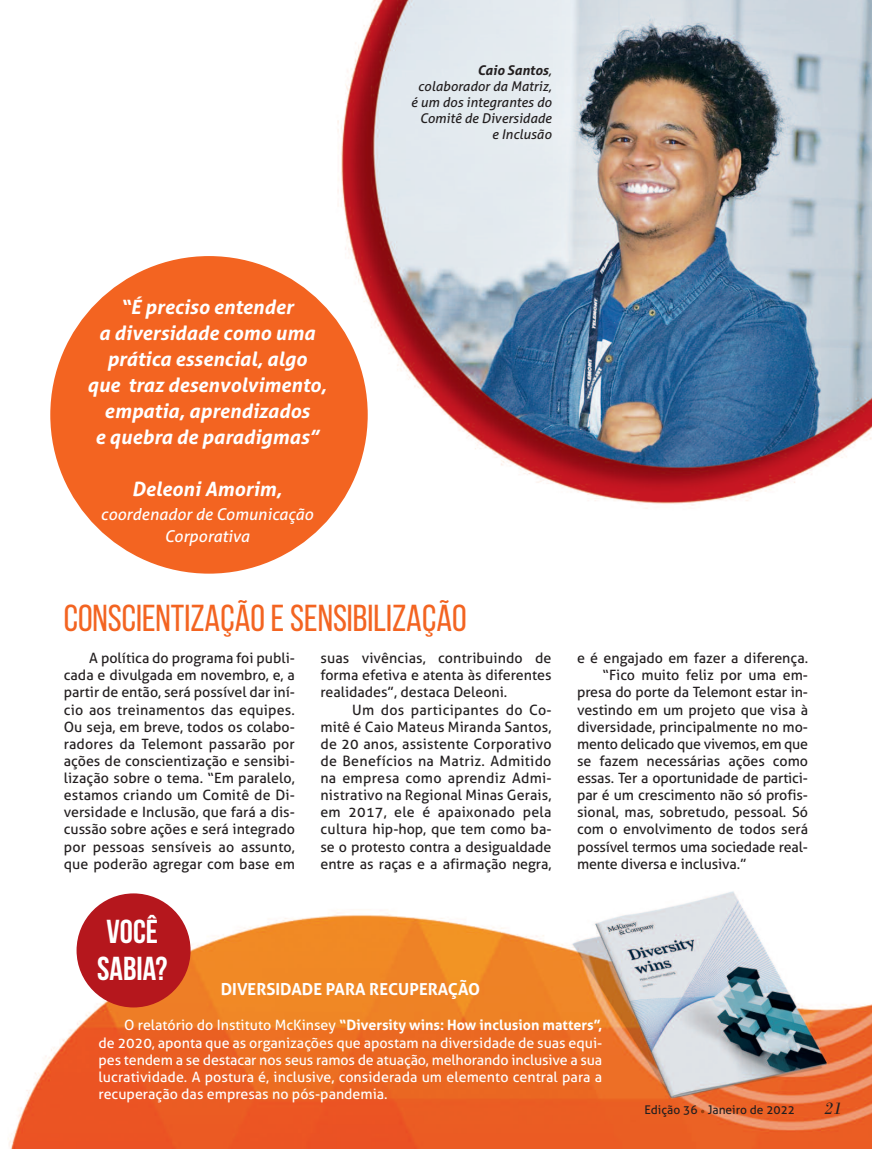
<style>
.page{position:relative;width:872px;height:1149px;background:#fff}
.page>*{position:absolute;margin:0;border:0;box-sizing:border-box;transform-origin:0 0}
.t1{font:37.5px "Bebas Neue";color:#f36421}
.t2{font:33.15px/37.2px "Bebas Neue";color:#fff}
.t3{font:italic 700 19.65px/26.1px "Aller";color:#fff;text-align:center}
.t4{font:italic 18px "Bodoni";color:#231f20}
.t5{font:700 16.5px "Aller";color:#fff}
.t6{font:italic 16.35px/22px "Aller";color:#fff;text-align:center}
.t7{font:14.25px/17.1px "Aller";color:#231f20;text-align:justify}
.t8{font:14.25px/17.1px "Aller";color:#fff;text-align:justify}
.t9{font:italic 13.35px/16px "Aller";color:#231f20;text-align:right}
.t10{font:12px "Aller";color:#231f20}
.s1{font-weight:700}
</style>
<div class="page">
<img style="left:8px;top:0;width:864px;height:1148px">
<div style="left:50px;top:256px;width:318px;height:317px;background:#f36421;border-radius:50%"></div>
<div style="left:77px;top:893px;width:114px;height:114px;background:#b5171d;border-radius:50%"></div>
<h3 class="t3" style="left:87px;top:293px;width:241px">“É preciso entender<br>a diversidade como uma prática essencial, algo<br>que traz desenvolvimento, empatia, aprendizados<br>e quebra de paradigmas”</h3>
<h3 class="t3" style="left:132px;top:476px;width:151px">Deleoni Amorim,</h3>
<p class="t6" style="left:101px;top:503px;width:214px">coordenador de Comunicação<br>Corporativa</p>
<p class="t9" style="left:411px;top:62px;width:142px"><span class="s1">Caio Santos</span>, colaborador da Matriz, é um dos integrantes do<br>Comitê de Diversidade e Inclusão</p>
<h1 class="t1" style="left:64px;top:598px;width:404px">CONSCIENTIZAÇÃOESENSIBILIZAÇÃO</h1>
<p class="t7" style="left:64px;top:649px;width:233px;text-indent:26px">A política do programa foi publi&shy;cada e divulgada em novembro, e, a partir de então, será possível dar iní&shy;cio aos treinamentos das equipes.<br>Ou seja, em breve, todos os colabo&shy;radores da Telemont passarão por ações de conscientização e sensibi&shy;lização sobre o tema. “Em paralelo, estamos criando um Comitê de Di&shy;versidade e Inclusão, que fará a dis&shy;cussão sobre ações e será integrado por pessoas sensíveis ao assunto, que poderão agregar com base em</p>
<p class="t7" style="left:320px;top:649px;width:233px">suas vivências, contribuindo de forma efetiva e atenta às diferentes realidades”, destaca Deleoni.</p>
<p class="t7" style="left:320px;top:700px;width:233px;text-indent:32px">Um dos participantes do Co&shy;mitê é Caio Mateus Miranda Santos, de 20 anos, assistente Corporativo de Benefícios na Matriz. Admitido na empresa como aprendiz Admi&shy;nistrativo na Regional Minas Gerais, em 2017, ele é apaixonado pela cultura hip-hop, que tem como ba&shy;se o protesto contra a desigualdade entre as raças e a afirmação negra,</p>
<p class="t7" style="left:577px;top:649px;width:233px">e é engajado em fazer a diferença.</p>
<p class="t7" style="left:602px;top:666px;width:207px">“Fico muito feliz por uma em-</p>
<p class="t7" style="left:577px;top:683px;width:232px">presa do porte da Telemont estar in-</p>
<p class="t7" style="left:577px;top:700px;width:233px">vestindo em um projeto que visa à</p>
<p class="t7" style="left:577px;top:717px;width:232px">diversidade, principalmente no mo-</p>
<p class="t7" style="left:577px;top:735px;width:233px">mento delicado que vivemos, em que</p>
<p class="t7" style="left:577px;top:752px;width:233px">se fazem necessárias ações como</p>
<p class="t7" style="left:577px;top:769px;width:232px">essas. Ter a oportunidade de partici-</p>
<p class="t7" style="left:577px;top:786px;width:232px">par é um crescimento não só profis-</p>
<p class="t7" style="left:577px;top:803px;width:233px">sional, mas, sobretudo, pessoal. Só</p>
<p class="t7" style="left:577px;top:820px;width:233px">com o envolvimento de todos será</p>
<p class="t7" style="left:577px;top:837px;width:232px">possível termos uma sociedade real-</p>
<p class="t7" style="left:577px;top:854px;width:171px">mente diversa e inclusiva.”</p>
<h2 class="t2" style="left:97px;top:912px;width:72px">VOCÊ<br>SABIA?</h2>
<p class="t5" style="left:221px;top:978px;width:261px">DIVERSIDADE PARA RECUPERAÇÃO</p>
<p class="t8" style="left:99px;top:1016px;width:505px;text-indent:26px">O relatório do Instituto McKinsey <span class="s1">“Diversity wins: How inclusion matters”, </span>de 2020, aponta que as organizações que apostam na diversidade de suas equi&shy;pes tendem a se destacar nos seus ramos de atuação, melhorando inclusive a sua lucratividade. A postura é, inclusive, considerada um elemento central para a recuperação das empresas no pós-pandemia.</p>
<p class="t10" style="left:644px;top:1101px;width:152px">Edição 36 Janeiro de 2022</p>
<p class="t4" style="left:824px;top:1097px;width:19px">21</p>
</div>
